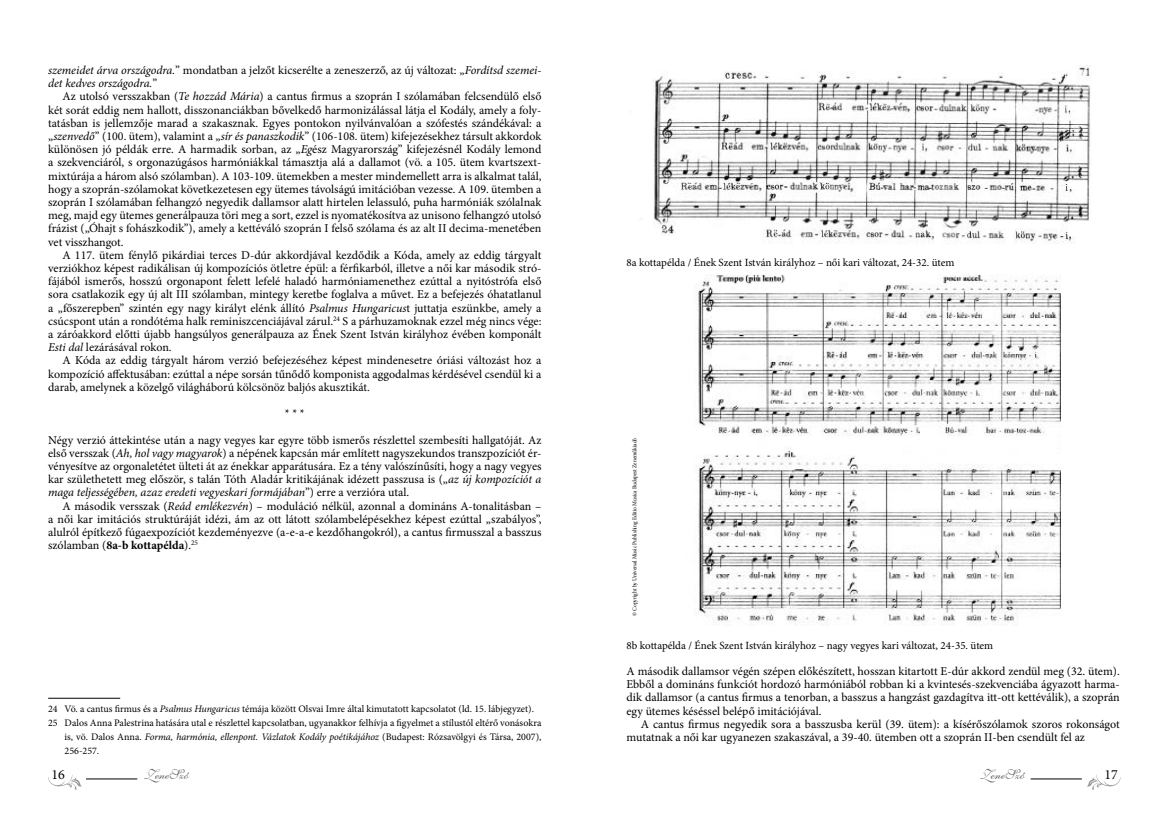
<style>
.page{position:relative;width:1168px;height:828px;background:#fff}
.page>*{position:absolute;margin:0;border:0;box-sizing:border-box;transform-origin:0 0}
.t1{font:14px "Hu Shelley Volante BT Italic";color:#5c5b60}
.t2{font:14px "Minion Pro";color:#000}
.t3{font:12px/13.2px "Minion Pro";color:#000;text-align:justify}
.t4{font:italic 12px/13.2px "Minion Pro";letter-spacing:-.005em;color:#000}
.t5{font:11px "Minion Pro";color:#000}
.t6{font:10px "Minion Pro";color:#000}
.t7{font:6px "Minion Pro";color:#000;scale:.9 1}
.s1{font-style:normal}
.s2{font-style:italic}
.s3{font-weight:700}
</style>
<div class="page">
<hr style="left:86px;top:778px;width:51px;height:1px;background:#000">
<svg style="left:48px;top:775px;width:34px;height:15px"></svg>
<svg style="left:1087px;top:775px;width:34px;height:15px"></svg>
<hr style="left:1031px;top:778px;width:51px;height:1px;background:#000">
<hr style="left:48px;top:698px;width:72px;height:1px;background:#000">
<img style="left:654px;top:65px;width:436px;height:179px">
<img style="left:694px;top:275px;width:367px;height:351px">
<p class="t4" style="left:48px;top:63px;width:495px">szemeidet árva országodra.<span class="s1">” mondatban a jelzőt kicserélte a zeneszerző, az új változat: „</span>Fordítsd szemei&shy;det kedves országodra.<span class="s1">”</span></p>
<p class="t3" style="left:48px;top:90px;width:495px;text-indent:14px">Az utolsó versszakban (<span class="s2">Te hozzád Mária</span>) a cantus firmus a szoprán I szólamában felcsendülő első két sorát eddig nem hallott, disszonanciákban bővelkedő harmonizálással látja el Kodály, amely a foly&shy;tatásban is jellemzője marad a szakasznak. Egyes pontokon nyilvánvalóan a szófestés szándékával: a „<span class="s2">szenvedő</span>” (100. ütem), valamint a „<span class="s2">sír és panaszkodik</span>” (106-108. ütem) kifejezésekhez társult akkordok különösen jó példák erre. A harmadik sorban, az „<span class="s2">Eg</span>ész Magyarország” kifejezésnél Kodály lemond a szekvenciáról, s orgonazúgásos harmóniákkal támasztja alá a dallamot (vö. a 105. ütem kvartszext&shy;mixtúrája a három alsó szólamban). A 103-109. ütemekben a mester mindemellett arra is alkalmat talál, hogy a szoprán-szólamokat következetesen egy ütemes távolságú imitációban vezesse. A 109. ütemben a szoprán I szólamában felhangzó negyedik dallamsor alatt hirtelen lelassuló, puha harmóniák szólalnak meg, majd egy ütemes generálpauza töri meg a sort, ezzel is nyomatékosítva az unisono felhangzó utolsó frázist („Óhajt s fohászkodik”), amely a kettéváló szoprán I felső szólama és az alt II decima-menetében vet visszhangot.</p>
<p class="t3" style="left:48px;top:248px;width:495px;text-indent:14px">A 117. ütem fénylő pikárdiai terces D-dúr akkordjával kezdődik a Kóda, amely az eddig tárgyalt verziókhoz képest radikálisan új kompozíciós ötletre épül: a férfikarból, illetve a női kar második stró&shy;fájából ismerős, hosszú orgonapont felett lefelé haladó harmóniamenethez ezúttal a nyitóstrófa első sora csatlakozik egy új alt III szólamban, mintegy keretbe foglalva a művet. Ez a befejezés óhatatlanul a „főszerepben” szintén egy nagy királyt elénk állító <span class="s2">Psalmus Hungaricus</span>t juttatja eszünkbe, amely a csúcspont után a rondótéma halk reminiszcenciájával zárul.<sup>24</sup> S a párhuzamoknak ezzel még nincs vége: a záróakkord előtti újabb hangsúlyos generálpauza az Ének Szent István királyhoz évében komponált <span class="s2">Esti dal</span> lezárásával rokon.</p>
<p class="t3" style="left:48px;top:354px;width:495px;text-indent:14px">A Kóda az eddig tárgyalt három verzió befejezéséhez képest mindenesetre óriási változást hoz a kompozíció affektusában: ezúttal a népe sorsán tűnődő komponista aggodalmas kérdésével csendül ki a darab, amelynek a közelgő világháború kölcsönöz baljós akusztikát.</p>
<p class="t3" style="left:48px;top:400px;width:495px;line-height:26.4px;text-align:center">* * *<br>Négy verzió áttekintése után a nagy vegyes kar egyre több ismerős részlettel szembesíti hallgatóját. Az</p>
<p class="t3" style="left:48px;top:446px;width:495px">első versszak (<span class="s2">Ah, hol vagy magyarok</span>) a népének kapcsán már említett nagyszekundos transzpozíciót ér&shy;vényesítve az orgonaletétet ülteti át az énekkar apparátusára. Ez a tény valószínűsíti, hogy a nagy vegyes kar születhetett meg először, s talán Tóth Aladár kritikájának idézett passzusa is („<span class="s2">az új kompozíciót a maga teljességében, azaz eredeti vegyeskari formájában</span>”) erre a verzióra utal.</p>
<p class="t3" style="left:48px;top:499px;width:495px;text-indent:14px">A második versszak (<span class="s2">Reád emlékezvén</span>) – moduláció nélkül, azonnal a domináns A-tonalitásban – a női kar imitációs struktúráját idézi, ám az ott látott szólambelépésekhez képest ezúttal „szabályos”, alulról építkező fúgaexpozíciót kezdeményezve (a-e-a-e kezdőhangokról), a cantus firmusszal a basszus szólamban (<span class="s3">8a-b kottapélda</span>).<sup>25</sup></p>
<p class="t6" style="left:48px;top:702px;width:487px">24 Vö. a cantus firmus és a <span class="s2">Psalmus Hungaricus</span> témája között Olsvai Imre által kimutatott kapcsolatot (ld. 15. lábjegyzet).</p>
<p class="t6" style="left:48px;top:716px;width:495px">25 Dalos Anna Palestrina hatására utal e részlettel kapcsolatban, ugyanakkor felhívja a figyelmet a stílustól eltérő vonásokra</p>
<p class="t6" style="left:65px;top:730px;width:478px">is, vö. Dalos Anna. <span class="s2">Forma, harmónia, ellenpont. Vázlatok Kodály poétikájához</span> (Budapest: Rózsavölgyi és Társa, 2007),</p>
<p class="t6" style="left:65px;top:744px;width:36px">256-257.</p>
<p class="t5" style="left:626px;top:255px;width:329px">8a kottapélda / Ének Szent István királyhoz – női kari változat, 24-32. ütem</p>
<p class="t7" style="left:631px;top:615px;width:199px;rotate:-90deg">© Copyright by Universal Music Publishing Editio Musica Budapest Zeneműkiadó</p>
<p class="t5" style="left:626px;top:637px;width:368px">8b kottapélda / Ének Szent István királyhoz – nagy vegyes kari változat, 24-35. ütem</p>
<p class="t3" style="left:626px;top:664px;width:495px">A második dallamsor végén szépen előkészített, hosszan kitartott E-dúr akkord zendül meg (32. ütem).<br>Ebből a domináns funkciót hordozó harmóniából robban ki a kvintesés-szekvenciába ágyazott harma&shy;dik dallamsor (a cantus firmus a tenorban, a basszus a hangzást gazdagítva itt-ott kettéválik), a szoprán egy ütemes késéssel belépő imitációjával.</p>
<p class="t3" style="left:626px;top:717px;width:495px;text-indent:14px">A cantus firmus negyedik sora a basszusba kerül (39. ütem): a kísérőszólamok szoros rokonságot mutatnak a női kar ugyanezen szakaszával, a 39-40. ütemben ott a szoprán II-ben csendült fel az</p>
<p class="t2" style="left:51px;top:765px;width:15px">16</p>
<p class="t1" style="left:144px;top:765px;width:46px">ZeneSzó</p>
<p class="t1" style="left:980px;top:765px;width:46px">ZeneSzó</p>
<p class="t2" style="left:1104px;top:765px;width:15px">17</p>
</div>
